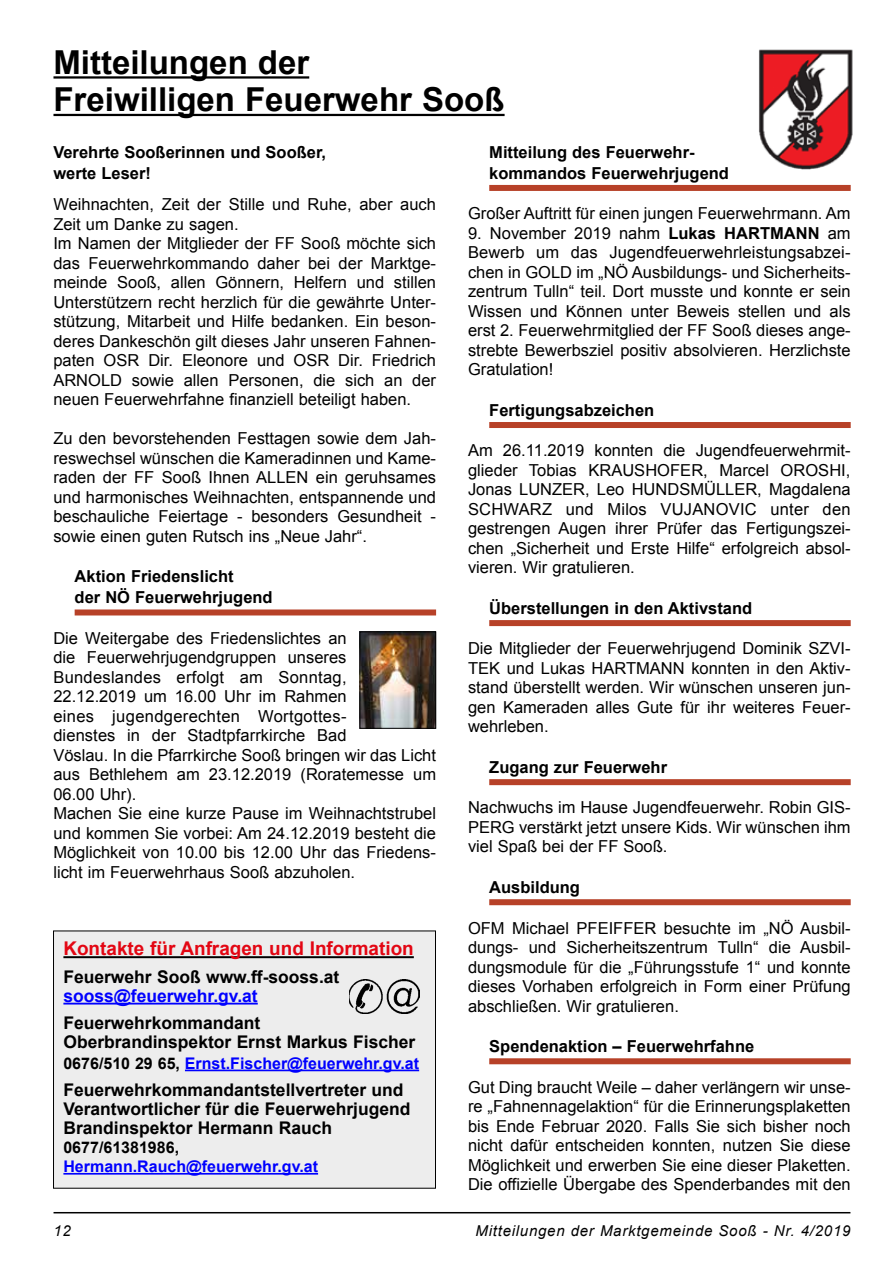
<style>
.page{position:relative;width:893px;height:1263px;background:#fff}
.page>*{position:absolute;margin:0;border:0;box-sizing:border-box;transform-origin:0 0}
.t1{font:700 33px/37.5px "Arial";color:#000}
.t2{font:700 18.9px "Arial";color:#e30613}
.t3{font:700 17.4px/18.9px "Arial";color:#000}
.t4{font:700 17.4px "Arial";color:#00f}
.t5{font:16.5px/19.5px "Arial";color:#000;text-align:justify}
.t6{font:700 16.5px/21px "Arial";color:#000}
.t7{font:700 16.05px "Arial";color:#00f}
.t8{font:700 16.05px "Arial";color:#000}
.t9{font:italic 15px "Arial";letter-spacing:.05em;color:#000}
.s1{color:#000}
.s2{font-weight:700}
</style>
<div class="page">
<hr style="left:54px;top:1212px;width:796px;height:1px;background:#000">
<div style="left:75px;top:609px;width:361px;height:6px;background:#b74128"></div>
<div style="left:489px;top:185px;width:362px;height:6px;background:#b74128"></div>
<div style="left:489px;top:422px;width:362px;height:6px;background:#b74128"></div>
<div style="left:489px;top:620px;width:362px;height:6px;background:#b74128"></div>
<div style="left:489px;top:779px;width:362px;height:6px;background:#b74128"></div>
<div style="left:489px;top:899px;width:362px;height:6px;background:#b74128"></div>
<div style="left:489px;top:1058px;width:362px;height:6px;background:#b74128"></div>
<img style="left:759px;top:49px;width:94px;height:120px">
<hr style="left:53px;top:76px;width:256px;height:3px;background:#000">
<hr style="left:53px;top:114px;width:452px;height:2px;background:#000">
<img style="left:361px;top:633px;width:73px;height:94px">
<div style="left:359px;top:631px;width:77px;height:98px;border:1px solid #000"></div>
<div style="left:53px;top:930px;width:383px;height:258px;background:#ededed;border:1px solid #000"></div>
<hr style="left:63px;top:956px;width:351px;height:2px;background:#000">
<hr style="left:63px;top:1003px;width:195px;height:1px;background:#00f">
<hr style="left:185px;top:1069px;width:234px;height:2px;background:#00f">
<hr style="left:63px;top:1173px;width:255px;height:1px;background:#00f">
<img style="left:350px;top:979px;width:69px;height:34px">
<h1 class="t1" style="left:53px;top:45px;width:453px">Mitteilungen der<br>Freiwilligen Feuerwehr Sooß</h1>
<p class="t6" style="left:53px;top:142px;width:274px">Verehrte Sooßerinnen und Sooßer, werte Leser!</p>
<p class="t5" style="left:53px;top:195px;width:384px;text-align:left">Weihnachten, Zeit der Stille und Ruhe, aber auch Zeit um Danke zu sagen.<br>Im Namen der Mitglieder der FF Sooß möchte sich das Feuerwehrkommando daher bei der Marktge&shy;meinde Sooß, allen Gönnern, Helfern und stillen Unterstützern recht herzlich für die gewährte Unter&shy;stützung, Mitarbeit und Hilfe bedanken. Ein beson&shy;deres Dankeschön gilt dieses Jahr unseren Fahnen&shy;paten OSR Dir. Eleonore und OSR Dir. Friedrich ARNOLD sowie allen Personen, die sich an der neuen Feuerwehrfahne finanziell beteiligt haben.</p>
<p class="t5" style="left:53px;top:429px;width:384px">Zu den bevorstehenden Festtagen sowie dem Jah&shy;reswechsel wünschen die Kameradinnen und Kame&shy;raden der FF Sooß Ihnen ALLEN ein geruhsames und harmonisches Weihnachten, entspannende und beschauliche Feiertage - besonders Gesundheit - sowie einen guten Rutsch ins „Neue Jahr“.</p>
<p class="t6" style="left:75px;top:566px;width:200px">Aktion Friedenslicht<br>der NÖ Feuerwehrjugend</p>
<p class="t5" style="left:53px;top:628px;width:384px;text-align:left">Die Weitergabe des Friedenslichtes an<br>die Feuerwehrjugendgruppen unseres Bundeslandes erfolgt am Sonntag,<br>22.12.2019 um 16.00 Uhr im Rahmen<br>eines jugendgerechten Wortgottes-<br>dienstes in der Stadtpfarrkirche Bad<br>Vöslau. In die Pfarrkirche Sooß bringen wir das Licht aus Bethlehem am 23.12.2019 (Roratemesse um 06.00 Uhr).<br>Machen Sie eine kurze Pause im Weihnachtstrubel und kommen Sie vorbei: Am 24.12.2019 besteht die Möglichkeit von 10.00 bis 12.00 Uhr das Friedens&shy;licht im Feuerwehrhaus Sooß abzuholen.</p>
<p class="t2" style="left:63px;top:936px;width:352px">Kontakte für Anfragen und Information</p>
<p class="t3" style="left:63px;top:968px;width:277px">Feuerwehr Sooß www.ff-sooss.at</p>
<p class="t4" style="left:63px;top:984px;width:196px">sooss@feuerwehr.gv.at</p>
<p class="t3" style="left:63px;top:1014px;width:353px">Feuerwehrkommandant<br>Oberbrandinspektor Ernst Markus Fischer</p>
<p class="t7" style="left:63px;top:1052px;width:357px"><span class="s1">0676/510 29 65,</span> Ernst.Fischer@feuerwehr.gv.at</p>
<p class="t3" style="left:63px;top:1081px;width:348px">Feuerwehrkommandantstellvertreter und<br>Verantwortlicher für die Feuerwehrjugend<br>Brandinspektor Hermann Rauch</p>
<p class="t8" style="left:63px;top:1137px;width:117px">0677/61381986,</p>
<p class="t7" style="left:63px;top:1156px;width:256px">Hermann.Rauch@feuerwehr.gv.at</p>
<p class="t6" style="left:489px;top:142px;width:241px">Mitteilung des Feuerwehr&shy;kommandos Feuerwehrjugend</p>
<p class="t5" style="left:468px;top:204px;width:384px">Großer Auftritt für einen jungen Feuerwehrmann. Am</p>
<p class="t5" style="left:468px;top:223px;width:384px">9. November 2019 nahm <span class="s2">Lukas HARTMANN</span> am Bewerb um das Jugendfeuerwehrleistungsabzei&shy;chen in GOLD im „NÖ Ausbildungs- und Sicherheits&shy;zentrum Tulln“ teil. Dort musste und konnte er sein Wissen und Können unter Beweis stellen und als erst 2. Feuerwehrmitglied der FF Sooß dieses ange&shy;strebte Bewerbsziel positiv absolvieren. Herzlichste Gratulation!</p>
<p class="t6" style="left:489px;top:400px;width:167px">Fertigungsabzeichen</p>
<p class="t5" style="left:468px;top:441px;width:384px">Am 26.11.2019 konnten die Jugendfeuerwehrmit&shy;glieder Tobias KRAUSHOFER, Marcel OROSHI, Jonas LUNZER, Leo HUNDSMÜLLER, Magdalena SCHWARZ und Milos VUJANOVIC unter den gestrengen Augen ihrer Prüfer das Fertigungszei&shy;chen „Sicherheit und Erste Hilfe“ erfolgreich absol&shy;vieren. Wir gratulieren.</p>
<p class="t6" style="left:489px;top:598px;width:264px">Überstellungen in den Aktivstand</p>
<p class="t5" style="left:468px;top:639px;width:384px">Die Mitglieder der Feuerwehrjugend Dominik SZVI-TEK und Lukas HARTMANN konnten in den Aktiv&shy;stand überstellt werden. Wir wünschen unseren jun&shy;gen Kameraden alles Gute für ihr weiteres Feuer&shy;wehrleben.</p>
<p class="t6" style="left:489px;top:757px;width:179px">Zugang zur Feuerwehr</p>
<p class="t5" style="left:468px;top:798px;width:384px">Nachwuchs im Hause Jugendfeuerwehr. Robin GIS-PERG verstärkt jetzt unsere Kids. Wir wünschen ihm viel Spaß bei der FF Sooß.</p>
<p class="t6" style="left:489px;top:877px;width:92px">Ausbildung</p>
<p class="t5" style="left:468px;top:918px;width:384px">OFM Michael PFEIFFER besuchte im „NÖ Ausbil&shy;dungs- und Sicherheitszentrum Tulln“ die Ausbil&shy;dungsmodule für die „Führungsstufe 1“ und konnte dieses Vorhaben erfolgreich in Form einer Prüfung abschließen. Wir gratulieren.</p>
<p class="t6" style="left:489px;top:1036px;width:266px">Spendenaktion – Feuerwehrfahne</p>
<p class="t5" style="left:468px;top:1077px;width:384px">Gut Ding braucht Weile – daher verlängern wir unse&shy;re „Fahnennagelaktion“ für die Erinnerungsplaketten bis Ende Februar 2020. Falls Sie sich bisher noch nicht dafür entscheiden konnten, nutzen Sie diese Möglichkeit und erwerben Sie eine dieser Plaketten.<br>Die offizielle Übergabe des Spenderbandes mit den</p>
<p class="t9" style="left:53px;top:1221px;width:19px">12</p>
<p class="t9" style="left:476px;top:1221px;width:376px">Mitteilungen der Marktgemeinde Sooß - Nr. 4/2019</p>
</div>
